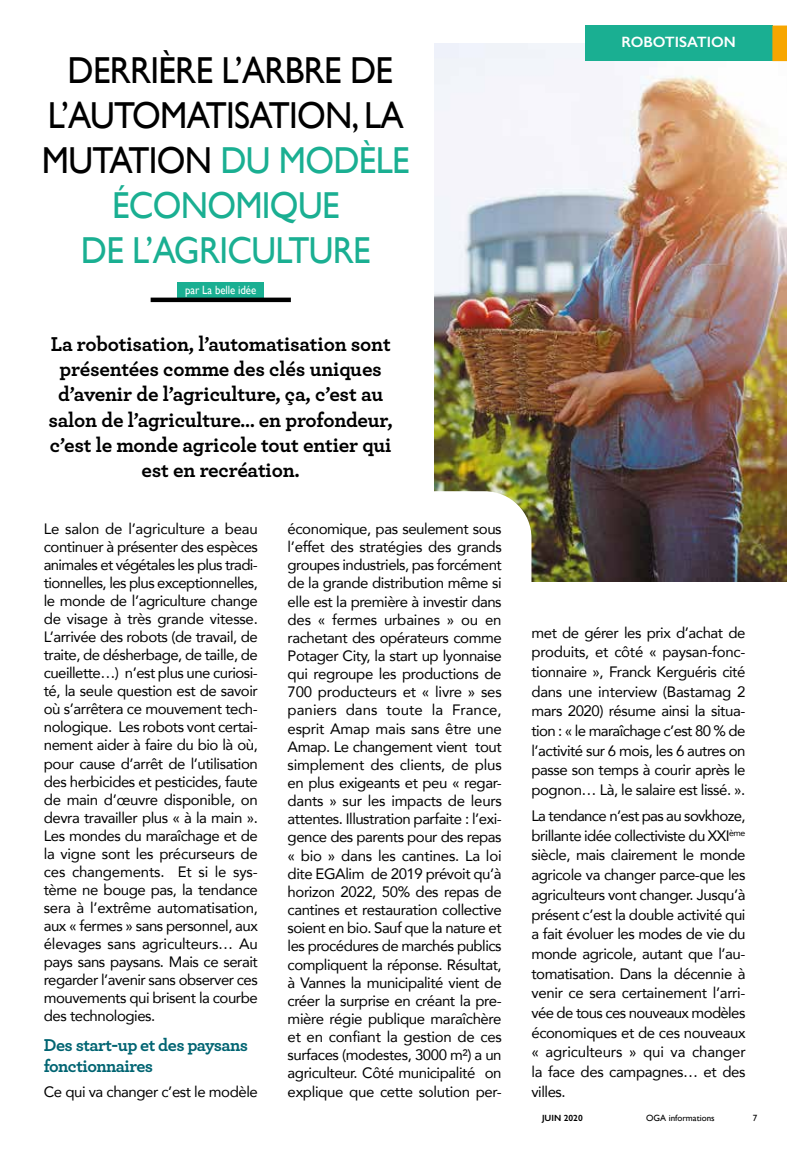
<style>
.page{position:relative;width:787px;height:1149px;background:#fff}
.page>*{position:absolute;margin:0;border:0;box-sizing:border-box;transform-origin:0 0}
.t1{font:37.5px/45px "Gill Sans";letter-spacing:-.02em;color:#000;text-align:center;scale:.93 1}
.t2{font:700 21px/25.2px "Archer";letter-spacing:-.01em;color:#000;text-align:center}
.t3{font:700 18px/21px "Archer";letter-spacing:-.03em;color:#006472}
.t4{font:15px/18.1px "Avenir";letter-spacing:-.03em;color:#000;text-align:justify}
.t5{font:600 15px "Gill Sans";color:#fff}
.t6{font:12px "Gill Sans";letter-spacing:-.005em;color:#fff;scale:.9 1}
.t7{font:9px "Gill Sans";color:#000}
.t8{font:600 9px "Gill Sans";color:#000}
.s1{color:#1aaf92}
</style>
<div class="page">
<img style="left:435px;top:44px;width:352px;height:537px">
<div style="left:208px;top:491px;width:323px;height:243px;background:#fff;border-radius:47px"></div>
<div style="left:585px;top:26px;width:187px;height:35px;background:#1aaf92"></div>
<div style="left:178px;top:282px;width:86px;height:16px;background:#1aaf92"></div>
<div style="left:151px;top:297px;width:140px;height:5px;background:#000"></div>
<svg style="left:772px;top:26px;width:15px;height:35px"></svg>
<h1 class="t1" style="left:42px;top:47px;width:397px">DERRIÈRE L’ARBRE DE<br>L’AUTOMATISATION, LA<br>MUTATION <span class="s1">DU MODÈLE<br>ÉCONOMIQUE<br>DE L’AGRICULTURE</span></h1>
<p class="t6" style="left:185px;top:282px;width:80px">par La belle idée</p>
<h2 class="t2" style="left:49px;top:330px;width:346px">La robotisation, l’automatisation sont présentées comme des clés uniques d’avenir de l’agriculture, ça, c’est au salon de l’agriculture… en profondeur, c’est le monde agricole tout entier qui est en recréation.</h2>
<p class="t4" style="left:44px;top:519px;width:216px">Le salon de l’agriculture a beau continuer à présenter des espèces animales et végétales les plus tradi&shy;tionnelles, les plus exceptionnelles, le monde de l’agriculture change de visage à très grande vitesse.<br>L’arrivée des robots (de travail, de traite, de désherbage, de taille, de cueillette…) n’est plus une curiosi&shy;té, la seule question est de savoir où s’arrêtera ce mouvement tech&shy;nologique. Les robots vont certai&shy;nement aider à faire du bio là où, pour cause d’arrêt de l’utilisation des herbicides et pesticides, faute de main d’œuvre disponible, on devra travailler plus « à la main ».<br>Les mondes du maraîchage et de la vigne sont les précurseurs de ces changements. Et si le sys&shy;tème ne bouge pas, la tendance sera à l’extrême automatisation, aux « fermes » sans personnel, aux élevages sans agriculteurs… Au pays sans paysans. Mais ce serait regarder l’avenir sans observer ces mouvements qui brisent la courbe des technologies.</p>
<p class="t3" style="left:44px;top:1033px;width:206px">Des start-up et des paysans fonctionnaires</p>
<p class="t4" style="left:44px;top:1081px;width:215px">Ce qui va changer c’est le modèle</p>
<p class="t4" style="left:288px;top:519px;width:216px">économique, pas seulement sous l’effet des stratégies des grands groupes industriels, pas forcément de la grande distribution même si elle est la première à investir dans des « fermes urbaines » ou en rachetant des opérateurs comme Potager City, la start up lyonnaise qui regroupe les productions de 700 producteurs et « livre » ses paniers dans toute la France, esprit Amap mais sans être une Amap. Le changement vient tout simplement des clients, de plus en plus exigeants et peu « regar&shy;dants » sur les impacts de leurs attentes. Illustration parfaite : l’exi&shy;gence des parents pour des repas « bio » dans les cantines. La loi dite EGAlim de 2019 prévoit qu’à horizon 2022, 50% des repas de cantines et restauration collective soient en bio. Sauf que la nature et les procédures de marchés publics compliquent la réponse. Résultat, à Vannes la municipalité vient de créer la surprise en créant la pre&shy;mière régie publique maraîchère et en confiant la gestion de ces surfaces (modestes, 3000 m²) a un agriculteur. Côté municipalité on explique que cette solution per-</p>
<p class="t5" style="left:621px;top:33px;width:116px">ROBOTISATION</p>
<p class="t4" style="left:531px;top:622px;width:215px;line-height:19.6px">met de gérer les prix d’achat de produits, et côté « paysan-fonc&shy;tionnaire », Franck Kerguéris cité dans une interview (Bastamag 2 mars 2020) résume ainsi la situa&shy;tion : « le maraîchage c’est 80 % de l’activité sur 6 mois, les 6 autres on passe son temps à courir après le pognon… Là, le salaire est lissé. ».</p>
<p class="t4" style="left:531px;top:805px;width:216px;line-height:19.6px">La tendance n’est pas au sovkhoze, brillante idée collectiviste du XXI<sup>ème </sup>siècle, mais clairement le monde agricole va changer parce-que les agriculteurs vont changer. Jusqu’à présent c’est la double activité qui a fait évoluer les modes de vie du monde agricole, autant que l’au&shy;tomatisation. Dans la décennie à venir ce sera certainement l’arri&shy;vée de tous ces nouveaux modèles économiques et de ces nouveaux « agriculteurs » qui va changer la face des campagnes… et des villes.</p>
<p class="t8" style="left:542px;top:1112px;width:42px">JUIN 2020</p>
<p class="t7" style="left:646px;top:1112px;width:70px">OGA informations</p>
<p class="t7" style="left:752px;top:1112px;width:6px">7</p>
</div>
